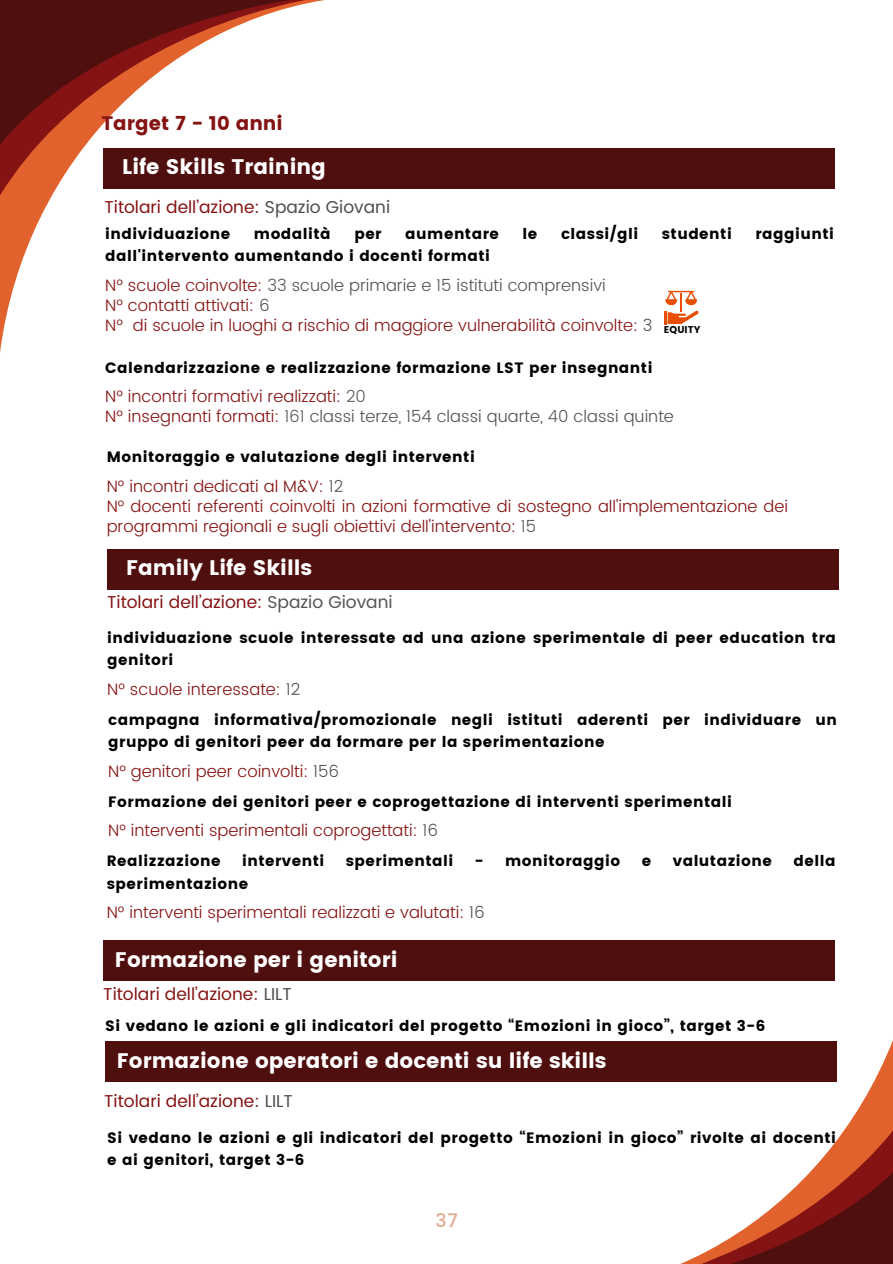
<style>
.page{position:relative;width:893px;height:1264px;background:#fff}
.page>*{position:absolute;margin:0;border:0;box-sizing:border-box;transform-origin:0 0}
.t1{font:21.15px "Poppins";color:#fff}
.t2{font:19.5px "Poppins";color:#851313}
.t3{font:500 18.75px "Poppins";color:#e1a991}
.t4{font:17.1px "Poppins";color:#851313}
.t5{font:300 16.5px/20.2px "Poppins";color:#851313}
.t6{font:15px/22.5px "Poppins";letter-spacing:.035em;color:#000}
.t7{font:9.9px "Poppins";color:#000}
.s1{color:#4d4d4d}
.s2{color:#545454}
</style>
<div class="page">
<svg style="left:0;top:188px;width:357px;height:164px"></svg>
<svg style="left:0;top:0;width:331px;height:195px"></svg>
<svg style="left:0;top:0;width:322px;height:145px"></svg>
<svg style="left:562px;top:980px;width:330px;height:113px"></svg>
<svg style="left:834px;top:1093px;width:58px;height:51px;fill:#e1622c"></svg>
<svg style="left:683px;top:1144px;width:209px;height:119px"></svg>
<div style="left:103px;top:148px;width:732px;height:40px;background:#4f0f0f"></div>
<svg style="left:664px;top:291px;width:34px;height:34px"></svg>
<div style="left:107px;top:549px;width:731px;height:40px;background:#4f0f0f"></div>
<div style="left:103px;top:940px;width:732px;height:40px;background:#4f0f0f"></div>
<div style="left:105px;top:1041px;width:731px;height:40px;background:#4f0f0f"></div>
<h2 class="t2" style="left:101px;top:111px;width:183px">Target 7 - 10 anni</h2>
<h1 class="t1" style="left:122px;top:155px;width:205px">Life Skills Training</h1>
<p class="t4" style="left:104px;top:197px;width:287px">Titolari dell’azione: <span class="s1">Spazio Giovani</span></p>
<p class="t6" style="left:105px;top:222px;width:126px">individuazione</p>
<p class="t6" style="left:254px;top:222px;width:78px">modalità</p>
<p class="t6" style="left:354px;top:222px;width:29px">per</p>
<p class="t6" style="left:405px;top:222px;width:95px">aumentare</p>
<p class="t6" style="left:522px;top:222px;width:16px">le</p>
<p class="t6" style="left:561px;top:222px;width:79px">classi/gli</p>
<p class="t6" style="left:661px;top:222px;width:71px">studenti</p>
<p class="t6" style="left:755px;top:222px;width:80px">raggiunti</p>
<p class="t6" style="left:105px;top:245px;width:386px">dall'intervento aumentando i docenti formati</p>
<p class="t5" style="left:105px;top:275px;width:549px">N° scuole coinvolte: <span class="s2">33 scuole primarie e 15 istituti comprensivi<br></span>N° contatti attivati: <span class="s1">6<br></span>N° di scuole in luoghi a rischio di maggiore vulnerabilità coinvolte: <span class="s1">3</span></p>
<p class="t7" style="left:664px;top:323px;width:38px">EQUITY</p>
<p class="t6" style="left:105px;top:356px;width:548px">Calendarizzazione e realizzazione formazione LST per insegnanti</p>
<p class="t5" style="left:105px;top:386px;width:570px">N° incontri formativi realizzati: <span class="s2">20<br></span>N° insegnanti formati: <span class="s2">161 classi terze, 154 classi quarte, 40 classi quinte</span></p>
<p class="t6" style="left:107px;top:446px;width:369px">Monitoraggio e valutazione degli interventi</p>
<p class="t5" style="left:107px;top:476px;width:682px">N° incontri dedicati al M&amp;V: <span class="s2">12<br></span>N° docenti referenti coinvolti in azioni formative di sostegno all'implementazione dei programmi regionali e sugli obiettivi dell'intervento: <span class="s2">15</span></p>
<h1 class="t1" style="left:126px;top:555px;width:188px">Family Life Skills</h1>
<p class="t4" style="left:107px;top:592px;width:287px">Titolari dell’azione: <span class="s2">Spazio Giovani</span></p>
<p class="t6" style="left:107px;top:626px;width:730px">individuazione scuole interessate ad una azione sperimentale di peer education tra genitori</p>
<p class="t5" style="left:107px;top:679px;width:194px">N° scuole interessate: <span class="s1">12</span></p>
<p class="t6" style="left:108px;top:708px;width:730px">campagna informativa/promozionale negli istituti aderenti per individuare un gruppo di genitori peer da formare per la sperimentazione</p>
<p class="t5" style="left:108px;top:761px;width:232px">N° genitori peer coinvolti: <span class="s1">156</span></p>
<p class="t6" style="left:108px;top:790px;width:625px">Formazione dei genitori peer e coprogettazione di interventi sperimentali</p>
<p class="t5" style="left:108px;top:820px;width:331px">N° interventi sperimentali coprogettati: <span class="s1">16</span></p>
<p class="t6" style="left:107px;top:849px;width:115px">Realizzazione</p>
<p class="t6" style="left:242px;top:849px;width:84px">interventi</p>
<p class="t6" style="left:346px;top:849px;width:109px">sperimentali</p>
<p class="t6" style="left:475px;top:849px;width:147px">- monitoraggio</p>
<p class="t6" style="left:641px;top:849px;width:11px">e</p>
<p class="t6" style="left:672px;top:849px;width:101px">valutazione</p>
<p class="t6" style="left:793px;top:849px;width:44px">della</p>
<p class="t6" style="left:107px;top:872px;width:143px">sperimentazione</p>
<p class="t5" style="left:107px;top:902px;width:379px">N° interventi sperimentali realizzati e valutati: <span class="s1">16</span></p>
<h1 class="t1" style="left:115px;top:947px;width:284px">Formazione per i genitori</h1>
<p class="t4" style="left:103px;top:984px;width:190px">Titolari dell’azione: <span class="s1">LILT</span></p>
<p class="t6" style="left:105px;top:1014px;width:661px">Si vedano le azioni e gli indicatori del progetto “Emozioni in gioco”, target 3-6</p>
<h1 class="t1" style="left:117px;top:1048px;width:491px">Formazione operatori e docenti su life skills</h1>
<p class="t4" style="left:104px;top:1090px;width:190px">Titolari dell’azione: <span class="s1">LILT</span></p>
<p class="t6" style="left:107px;top:1126px;width:730px">Si vedano le azioni e gli indicatori del progetto “Emozioni in gioco” rivolte ai docenti e ai genitori, target 3-6</p>
<p class="t3" style="left:435px;top:1209px;width:24px">37</p>
</div>
